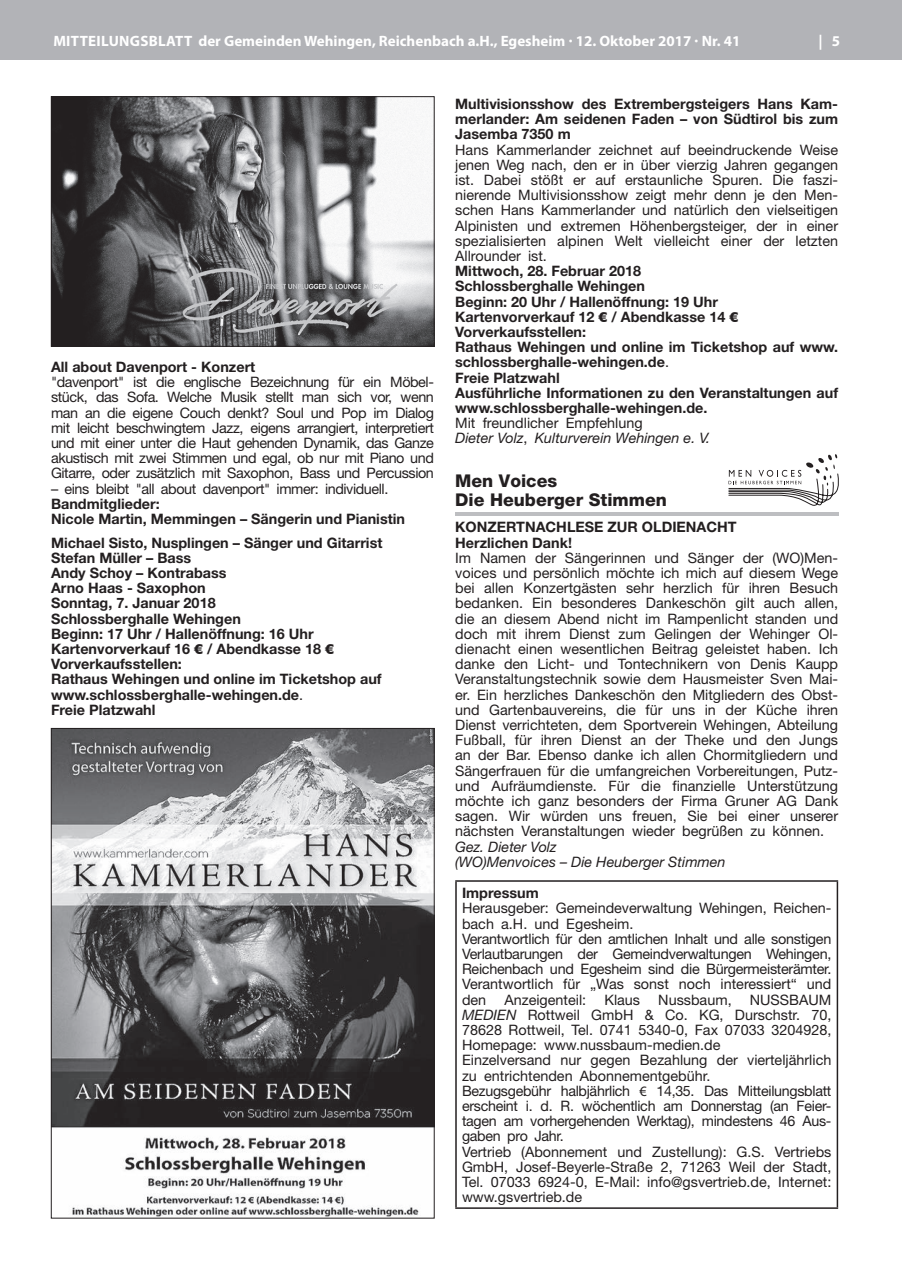
<style>
.page{position:relative;width:902px;height:1280px;background:#fff}
.page>*{position:absolute;margin:0;border:0;box-sizing:border-box;transform-origin:0 0}
.t1{font:800 17.55px/19.2px "Helvetica Neue";color:#231f20}
.t2{font:700 15px "Myriad Pro";color:#fff}
.t3{font:14.4px/15.1px "Helvetica Neue";color:#231f20;text-align:justify}
.t4{font:700 14.4px/15.1px "Helvetica Neue";color:#231f20}
.t5{font:14.4px/15.1px "Helvetica Neue";letter-spacing:-.02em;color:#231f20}
.t6{font:italic 14.4px/15.1px "Helvetica Neue";color:#231f20}
.t7{font:14.4px "Helvetica Neue";letter-spacing:-.03em;color:#231f20}
.s1{font-family:"Gill Sans"}
.s2{font-weight:400}
.s3{font-style:normal}
.s4{font-style:italic}
.s5{font-family:"Myriad Pro"}
</style>
<div class="page">
<div style="left:0;top:0;width:901px;height:60px;background:#b2b3b7"></div>
<img style="left:53px;top:98px;width:379px;height:247px">
<div style="left:51px;top:96px;width:383px;height:251px;border:1px solid #231f20"></div>
<img style="left:53px;top:730px;width:379px;height:486px">
<svg style="left:728px;top:455px;width:110px;height:51px"></svg>
<hr style="left:455px;top:512px;width:383px;height:4px;background:#bdbec1">
<hr style="left:455px;top:880px;width:383px;height:2px;background:#231f20">
<hr style="left:455px;top:882px;width:1px;height:325px;background:#231f20">
<hr style="left:836px;top:882px;width:2px;height:325px;background:#231f20">
<hr style="left:455px;top:1207px;width:383px;height:2px;background:#231f20">
<p class="t2" style="left:53px;top:31px;width:688px">MITTEILUNGSBLATT der Gemeinden Wehingen, Reichenbach a.H., Egesheim · 12. Oktober 2017 · Nr. 41</p>
<p class="t2" style="left:818px;top:31px;width:23px">| 5</p>
<p class="t4" style="left:51px;top:359px;width:206px">All about Davenport - Konzert</p>
<p class="t3" style="left:51px;top:374px;width:384px">"davenport" ist die englische Bezeichnung für ein Möbel&shy;stück, das Sofa. Welche Musik stellt man sich vor, wenn man an die eigene Couch denkt? Soul und Pop im Dialog mit leicht beschwingtem Jazz, eigens arrangiert, interpretiert und mit einer unter die Haut gehenden Dynamik, das Ganze akustisch mit zwei Stimmen und egal, ob nur mit Piano und Gitarre, oder zusätzlich mit Saxophon, Bass und Percussion</p>
<p class="t7" style="left:51px;top:480px;width:339px">– eins bleibt "all about davenport" immer: individuell.</p>
<p class="t4" style="left:51px;top:496px;width:355px">Bandmitglieder:<br>Nicole Martin, Memmingen – Sängerin und Pianistin</p>
<p class="t4" style="left:51px;top:535px;width:333px">Michael Sisto, Nusplingen – Sänger und Gitarrist<br>Stefan Müller – Bass<br>Andy Schoy – Kontrabass<br>Arno Haas - Saxophon<br>Sonntag, 7. Januar 2018<br>Schlossberghalle Wehingen<br>Beginn: 17 Uhr / Hallenöffnung: 16 Uhr<br>Kartenvorverkauf 16 <span class="s1">€</span> / Abendkasse 18 <span class="s1">€<br></span>Vorverkaufsstellen:<br>Rathaus Wehingen und online im Ticketshop auf www.schlossberghalle-wehingen.de<span class="s2">.<br></span>Freie Platzwahl</p>
<p class="t4" style="left:455px;top:96px;width:384px;text-align:justify">Multivisionsshow des Extrembergsteigers Hans Kam&shy;merlander: Am seidenen Faden – von Südtirol bis zum Jasemba 7350 m</p>
<p class="t3" style="left:455px;top:142px;width:384px">Hans Kammerlander zeichnet auf beeindruckende Weise jenen Weg nach, den er in über vierzig Jahren gegangen ist. Dabei stößt er auf erstaunliche Spuren. Die faszi&shy;nierende Multivisionsshow zeigt mehr denn je den Men&shy;schen Hans Kammerlander und natürlich den vielseitigen Alpinisten und extremen Höhenbergsteiger, der in einer spezialisierten alpinen Welt vielleicht einer der letzten Allrounder ist.</p>
<p class="t4" style="left:455px;top:263px;width:384px">Mittwoch, 28. Februar 2018<br>Schlossberghalle Wehingen<br>Beginn: 20 Uhr / Hallenöffnung: 19 Uhr Kartenvorverkauf 12 <span class="s1">€</span> / Abendkasse 14 <span class="s1">€ </span>Vorverkaufsstellen:<br>Rathaus Wehingen und online im Ticketshop auf www. schlossberghalle-wehingen.de<span class="s2">.<br></span>Freie Platzwahl<br>Ausführliche Informationen zu den Veranstaltungen auf www.schlossberghalle-wehingen.de.</p>
<p class="t6" style="left:455px;top:415px;width:256px"><span class="s3">Mit freundlicher Empfehlung<br></span>Dieter Volz<span class="s3">,</span> Kulturverein Wehingen e. V.</p>
<p class="t1" style="left:455px;top:471px;width:213px">Men Voices<br>Die Heuberger Stimmen</p>
<p class="t4" style="left:455px;top:519px;width:283px">KONZERTNACHLESE ZUR OLDIENACHT<br>Herzlichen Dank!</p>
<p class="t3" style="left:455px;top:550px;width:384px">Im Namen der Sängerinnen und Sänger der (WO)Men&shy;voices und persönlich möchte ich mich auf diesem Wege bei allen Konzertgästen sehr herzlich für ihren Besuch bedanken. Ein besonderes Dankeschön gilt auch allen, die an diesem Abend nicht im Rampenlicht standen und doch mit ihrem Dienst zum Gelingen der Wehinger Ol&shy;dienacht einen wesentlichen Beitrag geleistet haben. Ich danke den Licht- und Tontechnikern von Denis Kaupp Veranstaltungstechnik sowie dem Hausmeister Sven Mai&shy;er. Ein herzliches Dankeschön den Mitgliedern des Obst&shy;und Gartenbauvereins, die für uns in der Küche ihren Dienst verrichteten, dem Sportverein Wehingen, Abteilung Fußball, für ihren Dienst an der Theke und den Jungs an der Bar. Ebenso danke ich allen Chormitgliedern und Sängerfrauen für die umfangreichen Vorbereitungen, Putz&shy;und Aufräumdienste. Für die finanzielle Unterstützung möchte ich ganz besonders der Firma Gruner AG Dank sagen. Wir würden uns freuen, Sie bei einer unserer nächsten Veranstaltungen wieder begrüßen zu können.</p>
<p class="t6" style="left:455px;top:839px;width:272px">Gez. Dieter Volz<br>(WO)Menvoices – Die Heuberger Stimmen</p>
<p class="t4" style="left:462px;top:885px;width:78px">Impressum</p>
<p class="t5" style="left:462px;top:900px;width:371px">Herausgeber: Gemeindeverwaltung Wehingen, Reichen&shy;bach a.H. und Egesheim.<br>Verantwortlich für den amtlichen Inhalt und alle sonstigen Verlautbarungen der Gemeindverwaltungen Wehingen, Reichenbach und Egesheim sind die Bürgermeisterämter.<br>Verantwortlich für „Was sonst noch interessiert“ und den</p>
<p class="t3" style="left:462px;top:992px;width:371px;text-align:left;text-indent:288px">NUSSBAUM <span class="s4">MEDIEN</span> Rottweil GmbH &amp; Co. KG, Durschstr. 70, 78628 Rottweil, Tel. 0741 5340-0, Fax 07033 3204928, Homepage: www.nussbaum-medien.de<br>Einzelversand nur gegen Bezahlung der vierteljährlich zu entrichtenden Abonnementgebühr.<br>Bezugsgebühr halbjährlich <span class="s5">€</span> 14,35. Das Mitteilungsblatt erscheint i. d. R. wöchentlich am Donnerstag (an Feier&shy;tagen am vorhergehenden Werktag), mindestens 46 Aus&shy;gaben pro Jahr.<br>Vertrieb (Abonnement und Zustellung): G.S. Vertriebs GmbH, Josef-Beyerle-Straße 2, 71263 Weil der Stadt, Tel. 07033 6924-0, E-Mail: info@gsvertrieb.de, Internet: www.gsvertrieb.de</p>
<p class="t3" style="left:504px;top:992px;width:83px">Anzeigenteil:</p>
<p class="t3" style="left:604px;top:992px;width:37px">Klaus</p>
<p class="t3" style="left:658px;top:992px;width:75px">Nussbaum,</p>
</div>
